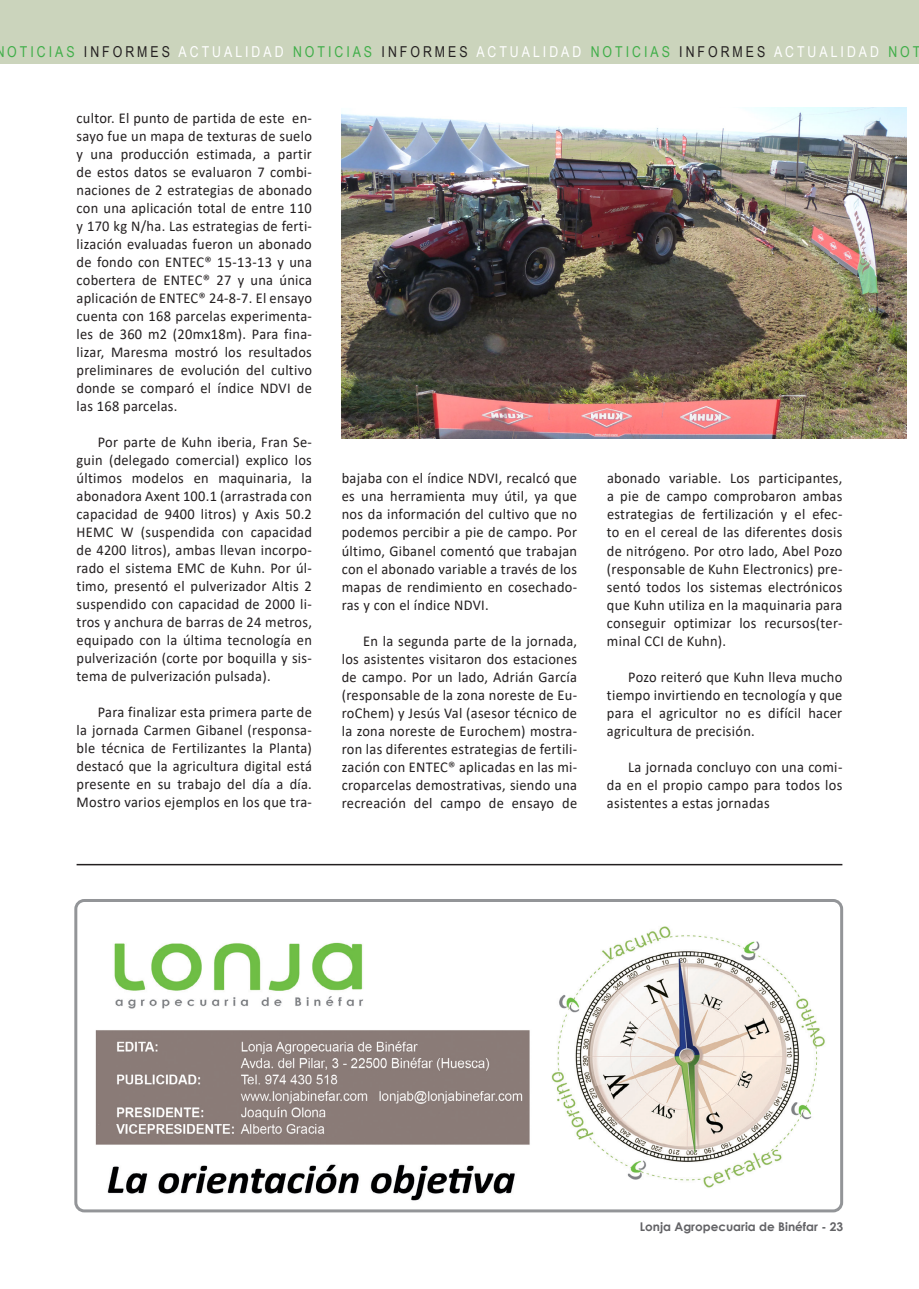
<style>
.page{position:relative;width:919px;height:1289px;background:#fff}
.page>*{position:absolute;margin:0;border:0;box-sizing:border-box;transform-origin:0 0}
.t1{font:15px/18px "Calibri";letter-spacing:.02em;color:#231f20;text-align:justify;scale:.96 1}
.t2{font:15px "Arial Narrow";letter-spacing:.2em;color:#fff}
.t3{font:15px "Arial Narrow";letter-spacing:.2em;color:#231f20}
.t4{font:15px "Arial Narrow";letter-spacing:.2em;color:#40ae49}
.t5{font:700 12px "Century Gothic";color:#636366}
.s1{color:#40ae49}
</style>
<div class="page">
<div style="left:0;top:0;width:918px;height:64px;background:#cbd4bc"></div>
<img style="left:342px;top:107px;width:564px;height:331px">
<hr style="left:77px;top:863px;width:765px;height:2px;background:#231f20">
<img style="left:78px;top:903px;width:761px;height:305px">
<div style="left:74px;top:899px;width:769px;height:313px;border:3px solid #939598;border-radius:9px"></div>
<p class="t4" style="left:7px;top:40px;width:69px">OTICIAS</p>
<p class="t3" style="left:84px;top:40px;width:87px">INFORMES</p>
<p class="t2" style="left:179px;top:40px;width:195px">ACTUALIDAD <span class="s1">NOTICIAS</span></p>
<p class="t3" style="left:381px;top:40px;width:87px">INFORMES</p>
<p class="t2" style="left:476px;top:40px;width:195px">ACTUALIDAD <span class="s1">NOTICIAS</span></p>
<p class="t3" style="left:679px;top:40px;width:87px">INFORMES</p>
<p class="t2" style="left:774px;top:40px;width:148px">ACTUALIDAD <span class="s1">NOT</span></p>
<p class="t1" style="left:77px;top:109px;width:247px">cultor. El punto de partida de este en&shy;sayo fue un mapa de texturas de suelo y una producción estimada, a partir de estos datos se evaluaron 7 combi&shy;naciones de 2 estrategias de abonado con una aplicación total de entre 110 y 170 kg N/ha. Las estrategias de ferti&shy;lización evaluadas fueron un abonado de fondo con ENTEC® 15-13-13 y una cobertera de ENTEC® 27 y una única aplicación de ENTEC® 24-8-7. El ensayo cuenta con 168 parcelas experimenta&shy;les de 360 m2 (20mx18m). Para fina&shy;lizar, Maresma mostró los resultados preliminares de evolución del cultivo donde se comparó el índice NDVI de las 168 parcelas.</p>
<p class="t1" style="left:77px;top:433px;width:247px;text-indent:21px">Por parte de Kuhn iberia, Fran Se&shy;guin (delegado comercial) explico los últimos modelos en maquinaria, la abonadora Axent 100.1 (arrastrada con capacidad de 9400 litros) y Axis 50.2<br>HEMC W (suspendida con capacidad de 4200 litros), ambas llevan incorpo&shy;rado el sistema EMC de Kuhn. Por úl&shy;timo, presentó el pulverizador Altis 2 suspendido con capacidad de 2000 li&shy;tros y anchura de barras de 24 metros, equipado con la última tecnología en pulverización (corte por boquilla y sis&shy;tema de pulverización pulsada).</p>
<p class="t1" style="left:77px;top:703px;width:247px;text-indent:21px">Para finalizar esta primera parte de la jornada Carmen Gibanel (responsa&shy;ble técnica de Fertilizantes la Planta) destacó que la agricultura digital está presente en su trabajo del día a día.<br>Mostro varios ejemplos en los que tra-</p>
<p class="t1" style="left:342px;top:469px;width:247px">bajaba con el índice NDVI, recalcó que es una herramienta muy útil, ya que nos da información del cultivo que no podemos percibir a pie de campo. Por último, Gibanel comentó que trabajan con el abonado variable a través de los mapas de rendimiento en cosechado&shy;ras y con el índice NDVI.</p>
<p class="t1" style="left:342px;top:631px;width:247px;text-indent:21px">En la segunda parte de la jornada, los asistentes visitaron dos estaciones de campo. Por un lado, Adrián García (responsable de la zona noreste de Eu&shy;roChem) y Jesús Val (asesor técnico de la zona noreste de Eurochem) mostra&shy;ron las diferentes estrategias de fertili&shy;zación con ENTEC® aplicadas en las mi&shy;croparcelas demostrativas, siendo una recreación del campo de ensayo de</p>
<p class="t1" style="left:607px;top:469px;width:247px">abonado variable. Los participantes, a pie de campo comprobaron ambas estrategias de fertilización y el efec&shy;to en el cereal de las diferentes dosis de nitrógeno. Por otro lado, Abel Pozo (responsable de Kuhn Electronics) pre&shy;sentó todos los sistemas electrónicos que Kuhn utiliza en la maquinaria para conseguir optimizar los recursos(ter&shy;minal CCI de Kuhn).</p>
<p class="t1" style="left:607px;top:667px;width:247px;text-indent:21px">Pozo reiteró que Kuhn lleva mucho tiempo invirtiendo en tecnología y que para el agricultor no es difícil hacer agricultura de precisión.</p>
<p class="t1" style="left:607px;top:757px;width:247px;text-indent:21px">La jornada concluyo con una comi&shy;da en el propio campo para todos los asistentes a estas jornadas</p>
<p class="t5" style="left:639px;top:1217px;width:205px">Lonja Agropecuaria de Binéfar - 23</p>
</div>
